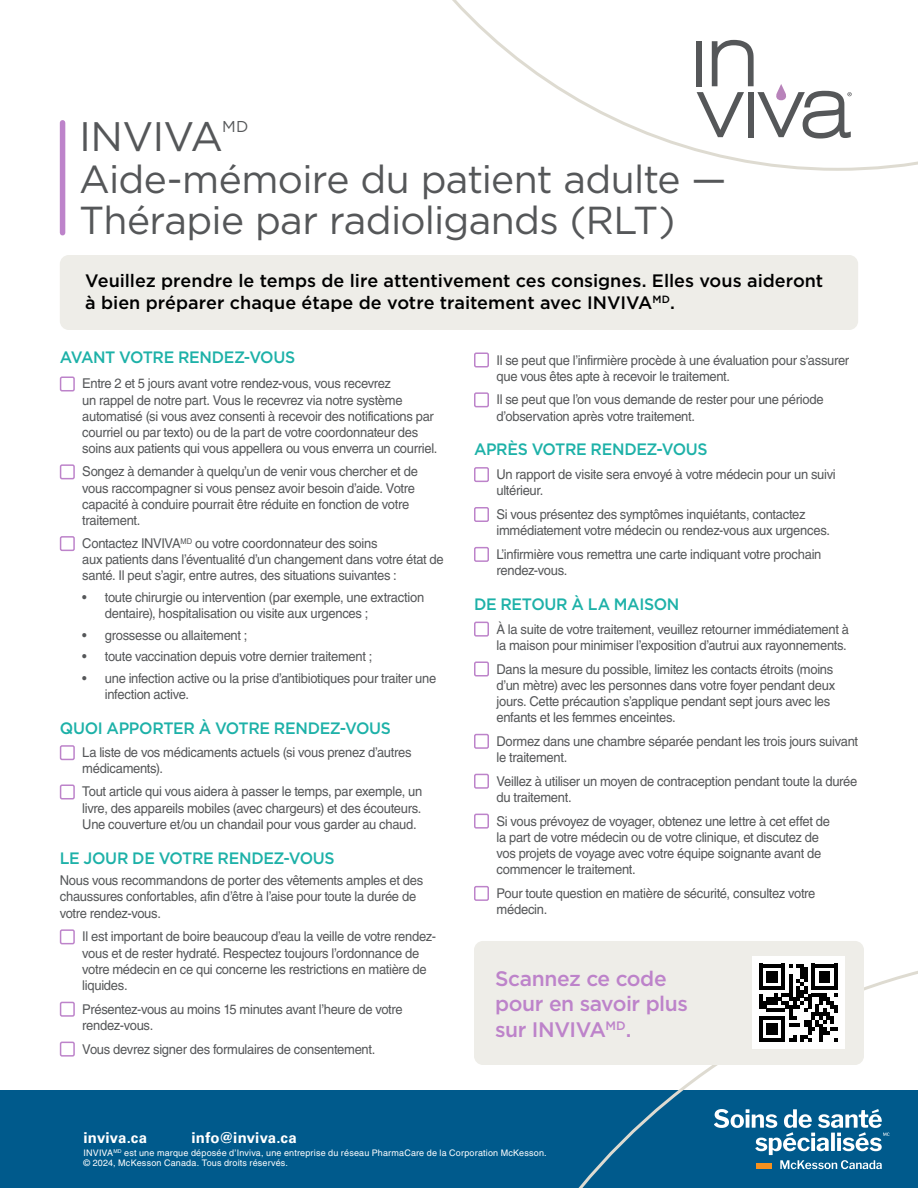
<style>
.page{position:relative;width:918px;height:1188px;background:#fff}
.page>*{position:absolute;margin:0;border:0;box-sizing:border-box;transform-origin:0 0}
.t1{font:41.25px "Gotham";letter-spacing:-.02em;color:#555759}
.t2{font:39px/41.2px "Gotham";letter-spacing:-.02em;color:#555759}
.t3{font:500 21px/25.2px "Gotham";letter-spacing:-.02em;color:#bd83ca}
.t4{font:500 18px/21.6px "Gotham";color:#000}
.t5{font:500 16.5px "Gotham";letter-spacing:-.02em;color:#1db1a8;scale:.96 1}
.t6{font:15.75px "Gotham";color:#555759}
.t7{font:700 15px "Univers LT Std";letter-spacing:.01em;color:#fff}
.t8{font:13.5px/16.2px "Helvetica LT Std";letter-spacing:-.02em;color:#555759;scale:.96 1}
.t9{font:9px "Helvetica LT Std";letter-spacing:.02em;color:#fff}
</style>
<div class="page">
<div style="left:0;top:1090px;width:918px;height:98px;background:#005a8c"></div>
<svg style="left:578px;top:971px;width:340px;height:217px"></svg>
<svg style="left:714px;top:1109px;width:176px;height:60px"></svg>
<svg style="left:452px;top:0;width:466px;height:171px"></svg>
<div style="left:60px;top:255px;width:798px;height:75px;background:#eeede8;border-radius:9px"></div>
<svg style="left:697px;top:40px;width:155px;height:99px"></svg>
<div style="left:60px;top:123px;width:5px;height:110px;background:#bd83ca"></div>
<div style="left:60px;top:376px;width:15px;height:15px;border:2px solid #bd83ca;border-radius:2px"></div>
<div style="left:60px;top:464px;width:15px;height:15px;border:2px solid #bd83ca;border-radius:2px"></div>
<div style="left:60px;top:536px;width:15px;height:15px;border:2px solid #bd83ca;border-radius:2px"></div>
<div style="left:60px;top:745px;width:15px;height:15px;border:2px solid #bd83ca;border-radius:2px"></div>
<div style="left:60px;top:784px;width:15px;height:15px;border:2px solid #bd83ca;border-radius:2px"></div>
<div style="left:60px;top:929px;width:15px;height:15px;border:2px solid #bd83ca;border-radius:2px"></div>
<div style="left:60px;top:1002px;width:15px;height:15px;border:2px solid #bd83ca;border-radius:2px"></div>
<div style="left:60px;top:1042px;width:15px;height:15px;border:2px solid #bd83ca;border-radius:2px"></div>
<div style="left:474px;top:352px;width:15px;height:16px;border:2px solid #bd83ca;border-radius:2px"></div>
<div style="left:474px;top:392px;width:15px;height:15px;border:2px solid #bd83ca;border-radius:2px"></div>
<div style="left:474px;top:467px;width:15px;height:15px;border:2px solid #bd83ca;border-radius:2px"></div>
<div style="left:474px;top:507px;width:15px;height:15px;border:2px solid #bd83ca;border-radius:2px"></div>
<div style="left:474px;top:547px;width:15px;height:15px;border:2px solid #bd83ca;border-radius:2px"></div>
<div style="left:474px;top:622px;width:15px;height:15px;border:2px solid #bd83ca;border-radius:2px"></div>
<div style="left:474px;top:662px;width:15px;height:14px;border:2px solid #bd83ca;border-radius:2px"></div>
<div style="left:474px;top:734px;width:15px;height:15px;border:2px solid #bd83ca;border-radius:2px"></div>
<div style="left:474px;top:774px;width:15px;height:15px;border:2px solid #bd83ca;border-radius:2px"></div>
<div style="left:474px;top:814px;width:15px;height:15px;border:2px solid #bd83ca;border-radius:2px"></div>
<div style="left:474px;top:886px;width:15px;height:15px;border:2px solid #bd83ca;border-radius:2px"></div>
<div style="left:474px;top:941px;width:390px;height:124px;background:#eeede8;border-radius:9px"></div>
<div style="left:752px;top:957px;width:93px;height:92px;background:#fff"></div>
<svg style="left:759px;top:964px;width:79px;height:78px"></svg>
<p class="t1" style="left:79px;top:110px;width:145px">INVIVA</p>
<p class="t6" style="left:222px;top:116px;width:28px">MD</p>
<p class="t2" style="left:79px;top:157px;width:649px">Aide-mémoire du patient adulte —<br>Thérapie par radioligands (RLT)</p>
<p class="t4" style="left:85px;top:270px;width:740px">Veuillez prendre le temps de lire attentivement ces consignes. Elles vous aideront à bien préparer chaque étape de votre traitement avec INVIVA<sup>MD</sup>.</p>
<p class="t5" style="left:60px;top:346px;width:247px">AVANT VOTRE RENDEZ-VOUS</p>
<p class="t8" style="left:82px;top:376px;width:371px">Entre 2 et 5 jours avant votre rendez-vous, vous recevrez<br>un rappel de notre part. Vous le recevrez via notre système automatisé (si vous avez consenti à recevoir des notifications par courriel ou par texto) ou de la part de votre coordonnateur des soins aux patients qui vous appellera ou vous enverra un courriel.</p>
<p class="t8" style="left:82px;top:464px;width:351px">Songez à demander à quelqu’un de venir vous chercher et de vous raccompagner si vous pensez avoir besoin d’aide. Votre capacité à conduire pourrait être réduite en fonction de votre traitement.</p>
<p class="t8" style="left:82px;top:535px;width:378px">Contactez INVIVA<sup>MD</sup> ou votre coordonnateur des soins<br>aux patients dans l’éventualité d’un changement dans votre état de santé. Il peut s’agir, entre autres, des situations suivantes :</p>
<p class="t8" style="left:105px;top:589px;width:334px;text-indent:-23px">• toute chirurgie ou intervention (par exemple, une extraction dentaire), hospitalisation ou visite aux urgences ;</p>
<p class="t8" style="left:82px;top:627px;width:174px">• grossesse ou allaitement ;</p>
<p class="t8" style="left:82px;top:649px;width:304px">• toute vaccination depuis votre dernier traitement ;</p>
<p class="t8" style="left:105px;top:670px;width:347px;text-indent:-23px">• une infection active ou la prise d’antibiotiques pour traiter une infection active.</p>
<p class="t5" style="left:60px;top:717px;width:346px">QUOI APPORTER À VOTRE RENDEZ-VOUS</p>
<p class="t8" style="left:82px;top:744px;width:344px">La liste de vos médicaments actuels (si vous prenez d’autres médicaments).</p>
<p class="t8" style="left:82px;top:784px;width:356px;text-align:justify">Tout article qui vous aidera à passer le temps, par exemple, un livre, des appareils mobiles (avec chargeurs) et des écouteurs.<br>Une couverture et/ou un chandail pour vous garder au chaud.</p>
<p class="t5" style="left:60px;top:847px;width:288px">LE JOUR DE VOTRE RENDEZ-VOUS</p>
<p class="t8" style="left:60px;top:872px;width:380px">Nous vous recommandons de porter des vêtements amples et des chaussures confortables, afin d’être à l’aise pour toute la durée de votre rendez-vous.</p>
<p class="t8" style="left:82px;top:929px;width:370px">Il est important de boire beaucoup d’eau la veille de votre rendez&shy;vous et de rester hydraté. Respectez toujours l’ordonnance de votre médecin en ce qui concerne les restrictions en matière de liquides.</p>
<p class="t8" style="left:82px;top:1001px;width:335px">Présentez-vous au moins 15 minutes avant l’heure de votre rendez-vous.</p>
<p class="t8" style="left:82px;top:1041px;width:307px">Vous devrez signer des formulaires de consentement.</p>
<p class="t7" style="left:84px;top:1129px;width:65px">inviva.ca</p>
<p class="t7" style="left:192px;top:1129px;width:107px">info@inviva.ca</p>
<p class="t8" style="left:496px;top:352px;width:369px">Il se peut que l’infirmière procède à une évaluation pour s’assurer que vous êtes apte à recevoir le traitement.</p>
<p class="t8" style="left:496px;top:392px;width:342px">Il se peut que l’on vous demande de rester pour une période d’observation après votre traitement.</p>
<p class="t5" style="left:474px;top:439px;width:245px">APRÈS VOTRE RENDEZ-VOUS</p>
<p class="t8" style="left:496px;top:466px;width:355px">Un rapport de visite sera envoyé à votre médecin pour un suivi ultérieur.</p>
<p class="t8" style="left:496px;top:506px;width:349px">Si vous présentez des symptômes inquiétants, contactez immédiatement votre médecin ou rendez-vous aux urgences.</p>
<p class="t8" style="left:496px;top:546px;width:340px">L’infirmière vous remettra une carte indiquant votre prochain rendez-vous.</p>
<p class="t5" style="left:474px;top:593px;width:215px">DE RETOUR À LA MAISON</p>
<p class="t8" style="left:496px;top:621px;width:369px">À la suite de votre traitement, veuillez retourner immédiatement à la maison pour minimiser l’exposition d’autrui aux rayonnements.</p>
<p class="t8" style="left:496px;top:661px;width:354px">Dans la mesure du possible, limitez les contacts étroits (moins d’un mètre) avec les personnes dans votre foyer pendant deux jours. Cette précaution s’applique pendant sept jours avec les enfants et les femmes enceintes.</p>
<p class="t8" style="left:496px;top:733px;width:378px">Dormez dans une chambre séparée pendant les trois jours suivant le traitement.</p>
<p class="t8" style="left:496px;top:773px;width:377px">Veillez à utiliser un moyen de contraception pendant toute la durée du traitement.</p>
<p class="t8" style="left:496px;top:813px;width:349px">Si vous prévoyez de voyager, obtenez une lettre à cet effet de la part de votre médecin ou de votre clinique, et discutez de vos projets de voyage avec votre équipe soignante avant de commencer le traitement.</p>
<p class="t8" style="left:496px;top:885px;width:334px">Pour toute question en matière de sécurité, consultez votre médecin.</p>
<p class="t3" style="left:495px;top:966px;width:194px">Scannez ce code pour en savoir plus sur INVIVA<sup>MD</sup>.</p>
<p class="t9" style="left:84px;top:1148px;width:465px">INVIVA<sup>MD</sup> est une marque déposée d’Inviva, une entreprise du réseau PharmaCare de la Corporation McKesson.</p>
<p class="t9" style="left:84px;top:1158px;width:206px">©️ 2024, McKesson Canada. Tous droits réservés.</p>
</div>
